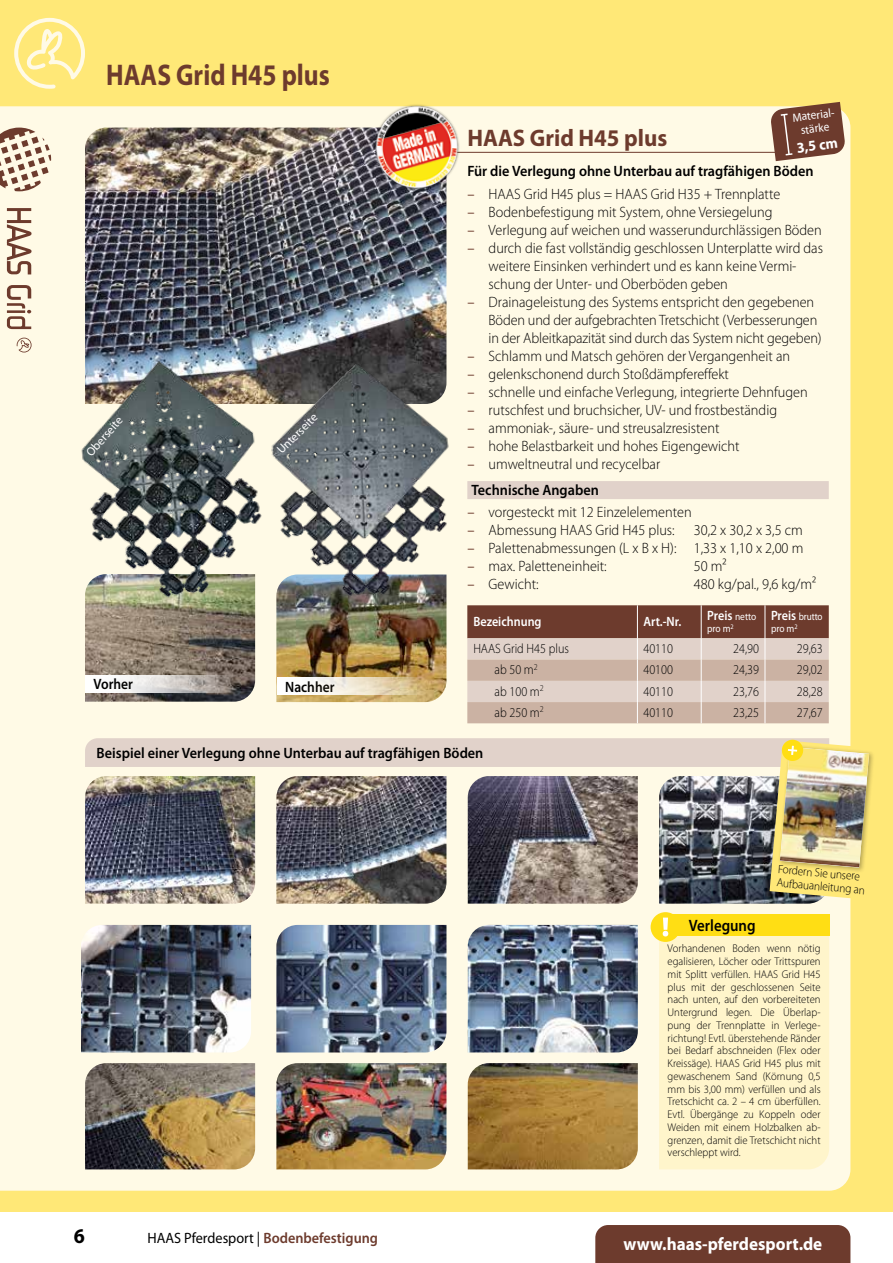
<style>
.page{position:relative;width:893px;height:1263px;background:#fff}
.page>*{position:absolute;margin:0;border:0;box-sizing:border-box;transform-origin:0 0}
.t1{font:700 30px "Myriad Pro";color:#6d3b2d;scale:.85 1}
.t2{font:700 24px "Myriad Pro";color:#6d3b2d;scale:.95 1}
.t3{font:700 21px "Myriad Pro";color:#000;scale:.95 1}
.t4{font:700 18px "Myriad Pro";color:#fff;scale:.95 1}
.t5{font:600 16.5px "Myriad Pro";color:#000;scale:.9 1}
.t6{font:300 15px/18px "Myriad Pro";color:#000;scale:.95 1}
.t7{font:600 15px "Myriad Pro";color:#000;scale:.95 1}
.t8{font:15px "Myriad Pro";color:#000;scale:.95 1}
.t9{font:600 15px "Myriad Pro";color:#000;scale:.9 1}
.t10{font:700 15px "Myriad Pro";color:#fff;scale:.95 1}
.t11{font:300 13.5px "Myriad Pro";color:#000;scale:.9 1}
.t12{font:600 13.5px "Myriad Pro";color:#fff;scale:.9 1}
.t13{font:300 12px/13.5px "Myriad Pro";color:#000;scale:.95 1}
.t14{font:12px "Myriad Pro";color:#fff}
.t15{font:12px/13.5px "Myriad Pro";color:#fff;text-align:center;scale:.95 1}
.t16{font:300 11.25px/12.8px "Myriad Pro";color:#000;text-align:justify;scale:.95 1}
.t17{font:10.5px/12.6px "Myriad Pro";letter-spacing:-.01em;color:#fff;scale:.87 1}
.t18{font:10.5px "Myriad Pro";letter-spacing:-.01em;color:#fff;scale:.9 1}
.s1{font-weight:400;color:#6d3b2d}
.s2{font-weight:600}
.s3{font-weight:400;font-size:10.5px}
.s4{font-weight:600;font-size:13.5px}
.s5{font-weight:600;color:#6d3b2d}
</style>
<div class="page">
<div style="left:0;top:0;width:893px;height:1212px;background:#ffe877"></div>
<div style="left:595px;top:1225px;width:255px;height:38px;background:#6d3b2d"></div>
<svg style="left:14px;top:18px;width:71px;height:71px"></svg>
<div style="left:0;top:106px;width:850px;height:1085px;background:#fffae6"></div>
<svg style="left:0;top:128px;width:51px;height:63px;background:#d1beac"></svg>
<svg style="left:7px;top:208px;width:25px;height:121px;background:#c9b3a1"></svg>
<svg style="left:17px;top:338px;width:15px;height:14px"></svg>
<div style="left:659px;top:914px;width:170px;height:21px;background:#ffde14"></div>
<div style="left:651px;top:912px;width:29px;height:30px;background:#ffde14;border-radius:50%"></div>
<svg style="left:659px;top:917px;width:170px;height:252px;background:#fff3bc"></svg>
<img style="left:85px;top:128px;width:361px;height:276px">
<img style="left:81px;top:925px;width:170px;height:127px">
<img style="left:659px;top:900px;width:170px;height:4px">
<img style="left:85px;top:602px;width:170px;height:100px">
<img style="left:276px;top:602px;width:170px;height:100px">
<svg style="left:85px;top:675px;width:149px;height:17px;background:#d4d1ce"></svg>
<svg style="left:277px;top:677px;width:148px;height:17px;background:#ede3ce"></svg>
<img style="left:276px;top:900px;width:170px;height:4px">
<img style="left:85px;top:900px;width:170px;height:4px">
<img style="left:468px;top:900px;width:170px;height:4px">
<img style="left:468px;top:925px;width:170px;height:127px">
<img style="left:85px;top:1063px;width:170px;height:106px">
<img style="left:468px;top:1063px;width:170px;height:106px">
<img style="left:276px;top:1063px;width:170px;height:106px">
<img style="left:276px;top:925px;width:170px;height:127px">
<img style="left:85px;top:738px;width:788px;height:162px">
<img style="left:266px;top:357px;width:186px;height:245px">
<img style="left:77px;top:357px;width:186px;height:245px">
<svg style="left:467px;top:605px;width:362px;height:118px;background:#ba9e92"></svg>
<hr style="left:457px;top:152px;width:372px;height:1px;background:#6d3b2d">
<div style="left:467px;top:481px;width:362px;height:18px;background:#e1d2ca"></div>
<img style="left:372px;top:104px;width:89px;height:90px">
<svg style="left:770px;top:102px;width:75px;height:59px;background:#8c624e"></svg>
<h1 class="t1" style="left:106px;top:58px;width:265px">HAAS Grid H45 plus</h1>
<p class="t14" style="left:83px;top:450px;width:50px;rotate:-48deg">Oberseite</p>
<p class="t14" style="left:274px;top:447px;width:53px;rotate:-45deg">Unterseite</p>
<p class="t9" style="left:94px;top:676px;width:45px">Vorher</p>
<p class="t9" style="left:285px;top:678px;width:56px">Nachher</p>
<p class="t15" style="left:792px;top:111px;width:49px;rotate:-7deg">Material&shy;stärke</p>
<p class="t10" style="left:796px;top:139px;width:45px;rotate:-7deg">3,5 cm</p>
<h2 class="t2" style="left:467px;top:124px;width:212px">HAAS Grid H45 plus</h2>
<p class="t7" style="left:467px;top:163px;width:366px">Für die Verlegung ohne Unterbau auf tragfähigen Böden</p>
<p class="t6" style="left:467px;top:185px;width:331px"><span class="s1">–</span> HAAS Grid H45 plus = HAAS Grid H35 + Trennplatte</p>
<p class="t6" style="left:467px;top:203px;width:323px"><span class="s1">–</span> Bodenbefestigung mit System, ohne Versiegelung</p>
<p class="t6" style="left:467px;top:221px;width:375px"><span class="s1">–</span> Verlegung auf weichen und wasserundurchlässigen Böden</p>
<p class="t6" style="left:489px;top:239px;width:354px;text-indent:-21px"><span class="s1">–</span> durch die fast vollständig geschlossen Unterplatte wird das weitere Einsinken verhindert und es kann keine Vermi&shy;schung der Unter- und Oberböden geben</p>
<p class="t6" style="left:489px;top:293px;width:352px;text-indent:-21px"><span class="s1">–</span> Drainageleistung des Systems entspricht den gegebenen<br>Böden und der aufgebrachten Tretschicht (Verbesserungen in der Ableitkapazität sind durch das System nicht gegeben)</p>
<p class="t6" style="left:467px;top:347px;width:341px"><span class="s1">–</span> Schlamm und Matsch gehören der Vergangenheit an</p>
<p class="t6" style="left:467px;top:365px;width:277px"><span class="s1">–</span> gelenkschonend durch Stoßdämpfereffekt</p>
<p class="t6" style="left:467px;top:383px;width:360px"><span class="s1">–</span> schnelle und einfache Verlegung, integrierte Dehnfugen</p>
<p class="t6" style="left:467px;top:401px;width:328px"><span class="s1">–</span> rutschfest und bruchsicher, UV- und frostbeständig</p>
<p class="t6" style="left:467px;top:419px;width:267px"><span class="s1">–</span> ammoniak-, säure- und streusalzresistent</p>
<p class="t6" style="left:467px;top:437px;width:288px"><span class="s1">–</span> hohe Belastbarkeit und hohes Eigengewicht</p>
<p class="t6" style="left:467px;top:451px;width:205px;line-height:26.5px"><span class="s1">–</span> umweltneutral und recycelbar<br><span class="s2">Technische Angaben</span></p>
<p class="t6" style="left:467px;top:504px;width:238px"><span class="s1">–</span> vorgesteckt mit 12 Einzelelementen</p>
<p class="t6" style="left:467px;top:522px;width:220px"><span class="s1">–</span> Abmessung HAAS Grid H45 plus:</p>
<p class="t6" style="left:694px;top:522px;width:116px">30,2 x 30,2 x 3,5 cm</p>
<p class="t6" style="left:467px;top:540px;width:355px"><span class="s1">–</span> Palettenabmessungen (L x B x H): 1,33 x 1,10 x 2,00 m</p>
<p class="t6" style="left:467px;top:558px;width:148px"><span class="s1">–</span> max. Paletteneinheit:</p>
<p class="t6" style="left:694px;top:558px;width:36px">50 m²</p>
<p class="t6" style="left:467px;top:576px;width:77px"><span class="s1">–</span> Gewicht:</p>
<p class="t6" style="left:694px;top:576px;width:130px">480 kg/pal., 9,6 kg/m²</p>
<p class="t12" style="left:473px;top:614px;width:77px">Bezeichnung</p>
<p class="t12" style="left:643px;top:614px;width:44px">Art.-Nr.</p>
<p class="t12" style="left:707px;top:608px;width:56px">Preis <span class="s3">netto</span></p>
<p class="t18" style="left:707px;top:623px;width:31px">pro m<sup>2</sup></p>
<p class="t17" style="left:771px;top:610px;width:61px"><span class="s4">Preis</span> brutto pro m<sup>2</sup></p>
<p class="t11" style="left:473px;top:641px;width:108px">HAAS Grid H45 plus</p>
<p class="t11" style="left:643px;top:641px;width:34px">40110</p>
<p class="t11" style="left:733px;top:641px;width:30px">24,90</p>
<p class="t11" style="left:797px;top:641px;width:30px">29,63</p>
<p class="t11" style="left:495px;top:662px;width:50px">ab 50 m<sup>2</sup></p>
<p class="t11" style="left:643px;top:662px;width:34px">40100</p>
<p class="t11" style="left:733px;top:662px;width:30px">24,39</p>
<p class="t11" style="left:797px;top:662px;width:30px">29,02</p>
<p class="t11" style="left:495px;top:684px;width:56px">ab 100 m<sup>2</sup></p>
<p class="t11" style="left:643px;top:684px;width:34px">40110</p>
<p class="t11" style="left:733px;top:684px;width:30px">23,76</p>
<p class="t11" style="left:797px;top:684px;width:30px">28,28</p>
<p class="t11" style="left:495px;top:705px;width:56px">ab 250 m<sup>2</sup></p>
<p class="t11" style="left:643px;top:705px;width:34px">40110</p>
<p class="t11" style="left:733px;top:705px;width:30px">23,25</p>
<p class="t11" style="left:797px;top:705px;width:30px">27,67</p>
<p class="t7" style="left:97px;top:745px;width:409px">Beispiel einer Verlegung ohne Unterbau auf tragfähigen Böden</p>
<h3 class="t3" style="left:74px;top:1224px;width:13px">6</h3>
<p class="t8" style="left:147px;top:1230px;width:244px">HAAS Pferdesport | <span class="s5">Bodenbefestigung</span></p>
<p class="t5" style="left:689px;top:916px;width:76px">Verlegung</p>
<p class="t13" style="left:779px;top:862px;width:95px;rotate:5deg">Fordern Sie unsere<br>Aufbauanleitung an</p>
<p class="t16" style="left:668px;top:942px;width:163px">Vorhandenen Boden wenn nötig egalisieren, Löcher oder Trittspuren mit Splitt verfüllen. HAAS Grid H45 plus mit der geschlossenen Seite nach unten, auf den vorbereiteten Untergrund legen. Die Überlap&shy;pung der Trennplatte in Verlege&shy;richtung! Evtl. überstehende Ränder bei Bedarf abschneiden (Flex oder Kreissäge). HAAS Grid H45 plus mit gewaschenem Sand (Körnung 0,5 mm bis 3,00 mm) verfüllen und als Tretschicht ca. 2 – 4 cm überfüllen.<br>Evtl. Übergänge zu Koppeln oder Weiden mit einem Holzbalken ab&shy;grenzen, damit die Tretschicht nicht verschleppt wird.</p>
<p class="t4" style="left:623px;top:1234px;width:211px">www.haas-pferdesport.de</p>
</div>
